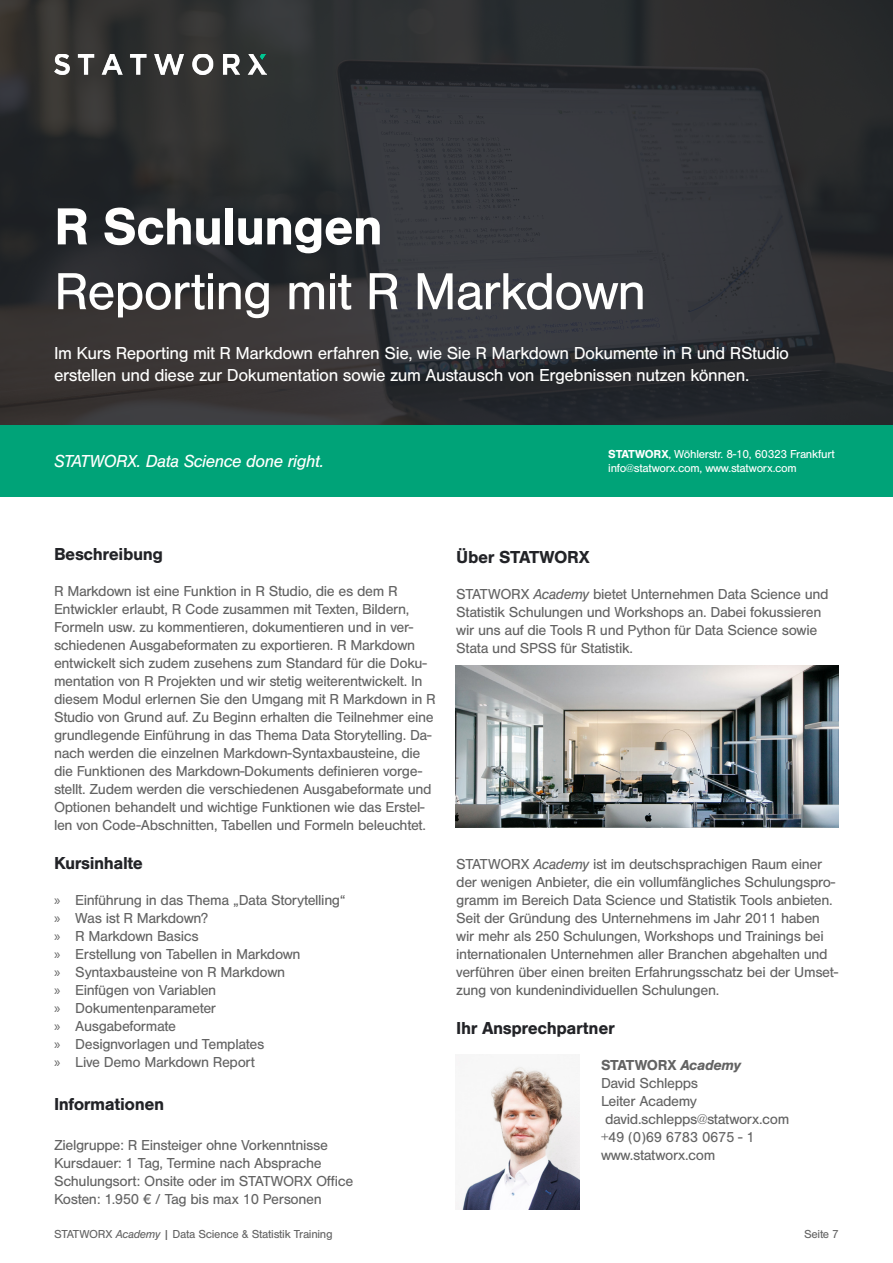
<style>
.page{position:relative;width:893px;height:1263px;background:#fff}
.page>*{position:absolute;margin:0;border:0;box-sizing:border-box;transform-origin:0 0}
.t1{font:54px "Nimbus San";letter-spacing:-.025em;color:#fffffe}
.t2{font:700 54px "Nimbus San";letter-spacing:-.025em;color:#fffffe}
.t3{font:18px/21.6px "Nimbus San";letter-spacing:-.025em;color:#fffffe}
.t4{font:700 18px "Nimbus San";letter-spacing:-.025em;color:#222327}
.t5{font:italic 18px "Nimbus San";letter-spacing:-.025em;color:#fffffe}
.t6{font:15px/18px "Nimbus San";letter-spacing:-.025em;color:#636363}
.t7{font:12px/14.4px "Nimbus San";letter-spacing:-.025em;color:#fffffe}
.t8{font:12px "Nimbus San";letter-spacing:-.025em;color:#636363}
.s1{font-weight:700}
.s2{font-family:"Myriad Pro"}
.s3{font-style:italic}
.s4{font-weight:700;font-style:italic}
</style>
<div class="page">
<svg style="left:0;top:0;width:893px;height:425px;background:#2f3033"></svg>
<div style="left:0;top:425px;width:893px;height:72px;background:#00a378"></div>
<img style="left:54px;top:54px;width:213px;height:21px">
<img style="left:455px;top:665px;width:384px;height:162px">
<img style="left:455px;top:1062px;width:125px;height:147px">
<h1 class="t2" style="left:54px;top:196px;width:331px">R Schulungen</h1>
<h1 class="t1" style="left:54px;top:262px;width:594px">Reporting mit R Markdown</h1>
<p class="t3" style="left:54px;top:343px;width:737px">Im Kurs Reporting mit R Markdown erfahren Sie, wie Sie R Markdown Dokumente in R und RStudio erstellen und diese zur Dokumentation sowie zum Austausch von Ergebnissen nutzen können.</p>
<p class="t5" style="left:54px;top:451px;width:272px">STATWORX. Data Science done right.</p>
<p class="t7" style="left:608px;top:447px;width:228px"><span class="s1">STATWORX</span>, Wöhlerstr. 8-10, 60323 Frankfurt info@statworx.com, www.statworx.com</p>
<p class="t4" style="left:54px;top:543px;width:110px">Beschreibung</p>
<p class="t6" style="left:54px;top:582px;width:383px">R Markdown ist eine Funktion in R Studio, die es dem R Entwickler erlaubt, R Code zusammen mit Texten, Bildern, Formeln usw. zu kommentieren, dokumentieren und in ver&shy;schiedenen Ausgabeformaten zu exportieren. R Markdown entwickelt sich zudem zusehens zum Standard für die Doku&shy;mentation von R Projekten und wir stetig weiterentwickelt. In diesem Modul erlernen Sie den Umgang mit R Markdown in R Studio von Grund auf. Zu Beginn erhalten die Teilnehmer eine grundlegende Einführung in das Thema Data Storytelling. Da&shy;nach werden die einzelnen Markdown-Syntaxbausteine, die die Funktionen des Markdown-Dokuments definieren vorge&shy;stellt. Zudem werden die verschiedenen Ausgabeformate und Optionen behandelt und wichtige Funktionen wie das Erstel&shy;len von Code-Abschnitten, Tabellen und Formeln beleuchtet.</p>
<p class="t4" style="left:54px;top:853px;width:91px">Kursinhalte</p>
<p class="t6" style="left:54px;top:891px;width:293px"><span class="s2">»</span> Einführung in das Thema „Data Storytelling“ <span class="s2">»</span> Was ist R Markdown?<br><span class="s2">»</span> R Markdown Basics<br><span class="s2">»</span> Erstellung von Tabellen in Markdown<br><span class="s2">»</span> Syntaxbausteine von R Markdown<br><span class="s2">»</span> Einfügen von Variablen<br><span class="s2">»</span> Dokumentenparameter<br><span class="s2">»</span> Ausgabeformate<br><span class="s2">»</span> Designvorlagen und Templates<br><span class="s2">»</span> Live Demo Markdown Report</p>
<p class="t4" style="left:54px;top:1094px;width:112px">Informationen</p>
<p class="t6" style="left:54px;top:1136px;width:301px">Zielgruppe: R Einsteiger ohne Vorkenntnisse Kursdauer: 1 Tag, Termine nach Absprache Schulungsort: Onsite oder im STATWORX Office Kosten: 1.950 € / Tag bis max 10 Personen</p>
<p class="t4" style="left:456px;top:547px;width:135px">Über STATWORX</p>
<p class="t6" style="left:456px;top:585px;width:374px">STATWORX <span class="s3">Academy</span> bietet Unternehmen Data Science und Statistik Schulungen und Workshops an. Dabei fokussieren wir uns auf die Tools R und Python für Data Science sowie Stata und SPSS für Statistik.</p>
<p class="t6" style="left:456px;top:855px;width:384px">STATWORX <span class="s3">Academy</span> ist im deutschsprachigen Raum einer der wenigen Anbieter, die ein vollumfängliches Schulungspro&shy;gramm im Bereich Data Science und Statistik Tools anbieten.<br>Seit der Gründung des Unternehmens im Jahr 2011 haben wir mehr als 250 Schulungen, Workshops und Trainings bei internationalen Unternehmen aller Branchen abgehalten und verführen über einen breiten Erfahrungsschatz bei der Umset&shy;zung von kundenindividuellen Schulungen.</p>
<p class="t4" style="left:456px;top:1018px;width:160px">Ihr Ansprechpartner</p>
<p class="t6" style="left:601px;top:1057px;width:190px"><span class="s1">STATWORX</span> <span class="s4">Academy<br></span>David Schlepps<br>Leiter Academy david.schlepps@statworx.com +49 (0)69 6783 0675 - 1 www.statworx.com</p>
<p class="t8" style="left:54px;top:1227px;width:280px">STATWORX <span class="s3">Academy</span> | Data Science &amp; Statistik Training</p>
<p class="t8" style="left:804px;top:1227px;width:36px">Seite 7</p>
</div>
